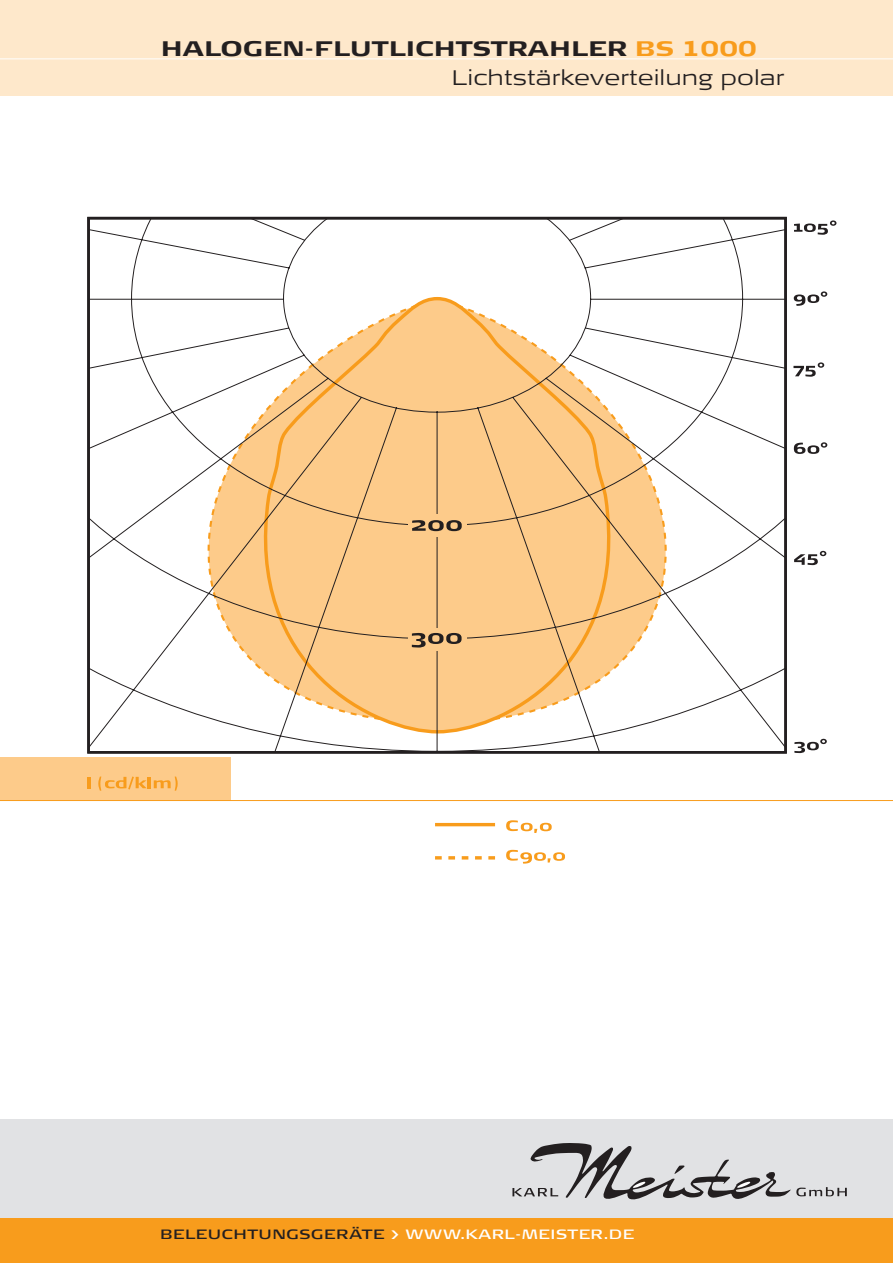
<style>
.page{position:relative;width:893px;height:1263px;background:#fff}
.page>*{position:absolute;margin:0;border:0;box-sizing:border-box;transform-origin:0 0}
.t1{font:700 21px "Signa Ext Column";letter-spacing:.035em;color:#231f20}
.t2{font:300 21px "Signa Ext";letter-spacing:.035em;color:#231f20}
.t3{font:13.5px "Signa Ext Column";letter-spacing:.065em;color:#fff}
.s1{color:#f89c1c}
.s2{color:#231f20}
</style>
<div class="page">
<div style="left:0;top:0;width:893px;height:96px;background:#fee8cb"></div>
<hr style="left:0;top:59px;width:893px;height:1px;background:#fff">
<svg style="left:91px;top:221px;width:692px;height:528px"></svg>
<div style="left:408px;top:514px;width:58px;height:23px;background:#fdcb8a"></div>
<div style="left:0;top:757px;width:231px;height:43px;background:#fdcb8a"></div>
<div style="left:87px;top:217px;width:700px;height:536px;border:3px solid #231f20"></div>
<svg style="left:794px;top:220px;width:42px;height:15px"></svg>
<svg style="left:794px;top:291px;width:33px;height:15px"></svg>
<svg style="left:793px;top:362px;width:31px;height:15px"></svg>
<svg style="left:794px;top:442px;width:33px;height:12px"></svg>
<svg style="left:794px;top:551px;width:32px;height:14px"></svg>
<svg style="left:794px;top:739px;width:33px;height:14px"></svg>
<hr style="left:0;top:800px;width:893px;height:1px;background:#f89c1c">
<svg style="left:88px;top:777px;width:3px;height:11px"></svg>
<svg style="left:98px;top:776px;width:80px;height:15px"></svg>
<hr style="left:435px;top:823px;width:60px;height:3px;background:#f89c1c">
<svg style="left:435px;top:856px;width:60px;height:3px"></svg>
<svg style="left:506px;top:820px;width:46px;height:13px"></svg>
<svg style="left:506px;top:850px;width:59px;height:14px"></svg>
<svg style="left:412px;top:520px;width:50px;height:11px"></svg>
<svg style="left:204px;top:539px;width:465px;height:186px"></svg>
<div style="left:0;top:1119px;width:893px;height:102px;background:#e1e2e4"></div>
<svg style="left:512px;top:1143px;width:335px;height:57px"></svg>
<div style="left:0;top:1218px;width:893px;height:45px;background:#f89c1c"></div>
<h1 class="t1" style="left:162px;top:36px;width:596px">HALOGEN-FLUTLICHTSTRAH LER <span class="s1">BS 1000</span></h1>
<h1 class="t2" style="left:452px;top:65px;width:334px">Lichtstärkeverteilung polar</h1>
<p class="t3" style="left:161px;top:1227px;width:475px"><span class="s2">BELEUCHTUNGSGERÄTE</span> &gt; WWW.KARL-MEISTER.DE</p>
</div>
